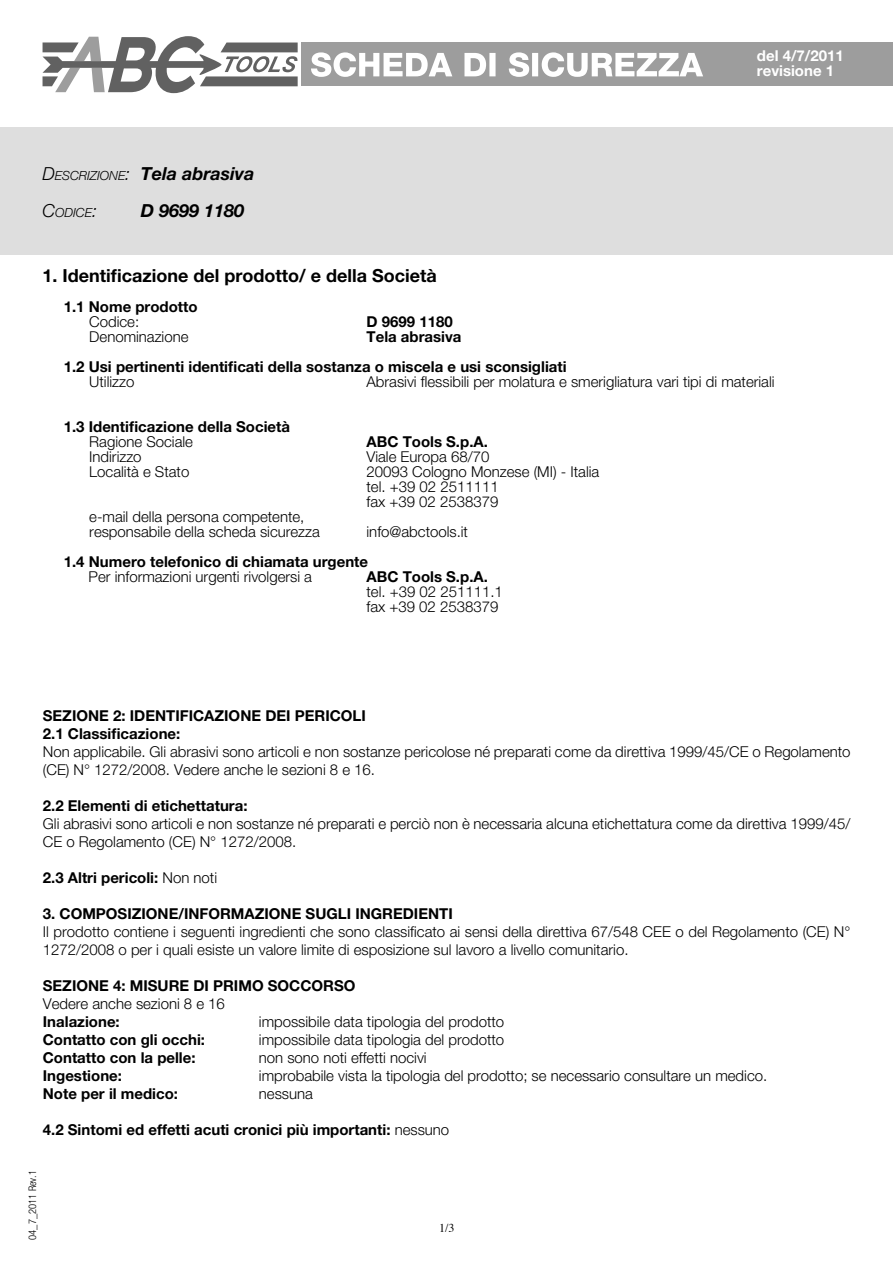
<style>
.page{position:relative;width:893px;height:1263px;background:#fff}
.page>*{position:absolute;margin:0;border:0;box-sizing:border-box;transform-origin:0 0}
.t1{font:italic 700 18px/37.5px "Helvetica Amos";color:#000}
.t2{font:700 18px "Helvetica Amos";color:#000}
.t3{font:300 15px/15px "Helvetica Amos";color:#000}
.t4{font:700 15px/30px "Helvetica Amos";color:#000}
.t5{font:700 15px/15px "Helvetica Amos";color:#fff}
.t6{font:italic 300 12.6px "Helvetica Amos";color:#000}
.t7{font:12px "Times";color:#000}
.t8{font:300 10.5px "Helvetica Amos Cond";color:#000}
.s1{font-weight:300}
.s2{font-weight:300;font-size:12.6px}
.s3{font-size:18px}
</style>
<div class="page">
<svg style="left:43px;top:36px;width:255px;height:57px"></svg>
<div style="left:301px;top:43px;width:592px;height:43px;background:#9d9d9d"></div>
<div style="left:0;top:128px;width:893px;height:127px;background:#dedede"></div>
<svg style="left:311px;top:52px;width:392px;height:25px"></svg>
<p class="t1" style="left:43px;top:155px;width:213px"><span class="s1">D</span><span class="s2">ESCRIZIONE</span><span class="s1">:</span> Tela abrasiva</p>
<p class="t6" style="left:43px;top:206px;width:56px"><span class="s3">C</span>ODICE<span class="s3">:</span></p>
<p class="t1" style="left:141px;top:192px;width:105px">D 9699 1180</p>
<p class="t1" style="left:141px;top:155px;width:120px">X<br>X XXXX XXXX</p>
<p class="t5" style="left:757px;top:49px;width:88px">del 4/7/2011 revisione 1</p>
<p class="t2" style="left:43px;top:266px;width:396px">1. Identificazione del prodotto/ e della Società</p>
<p class="t4" style="left:64px;top:292px;width:135px">1.1 Nome prodotto</p>
<p class="t3" style="left:89px;top:315px;width:51px">Codice:</p>
<p class="t4" style="left:367px;top:307px;width:88px">D 9699 1180</p>
<p class="t3" style="left:89px;top:330px;width:101px">Denominazione</p>
<p class="t4" style="left:64px;top:322px;width:504px;text-indent:303px">Tela abrasiva<br>1.2 Usi pertinenti identificati della sostanza o miscela e usi sconsigliati</p>
<p class="t3" style="left:89px;top:375px;width:47px">Utilizzo</p>
<p class="t3" style="left:367px;top:375px;width:410px">Abrasivi flessibili per molatura e smerigliatura vari tipi di materiali</p>
<p class="t4" style="left:64px;top:412px;width:228px">1.3 Identificazione della Società</p>
<p class="t3" style="left:89px;top:435px;width:105px">Ragione Sociale</p>
<p class="t4" style="left:367px;top:427px;width:123px">ABC Tools S.p.A.</p>
<p class="t3" style="left:89px;top:450px;width:54px">Indirizzo</p>
<p class="t3" style="left:367px;top:450px;width:124px">Viale Europa 68/70</p>
<p class="t3" style="left:89px;top:465px;width:102px">Località e Stato</p>
<p class="t3" style="left:367px;top:465px;width:234px">20093 Cologno Monzese (MI) - Italia tel. +39 02 2511111<br>fax +39 02 2538379</p>
<p class="t3" style="left:89px;top:510px;width:232px">e-mail della persona competente, responsabile della scheda sicurezza</p>
<p class="t3" style="left:367px;top:525px;width:103px">info@abctools.it</p>
<p class="t4" style="left:64px;top:547px;width:306px">1.4 Numero telefonico di chiamata urgente</p>
<p class="t3" style="left:89px;top:570px;width:225px">Per informazioni urgenti rivolgersi a</p>
<p class="t4" style="left:367px;top:562px;width:123px">ABC Tools S.p.A.</p>
<p class="t3" style="left:367px;top:585px;width:138px">tel. +39 02 251111.1 fax +39 02 2538379</p>
<p class="t4" style="left:43px;top:700px;width:102px">SEZIONE 2: Identi</p>
<p class="t4" style="left:180px;top:700px;width:19px">ficazione</p>
<p class="t4" style="left:265px;top:700px;width:9px">dei</p>
<p class="t4" style="left:295px;top:700px;width:71px">pericoli</p>
<p class="t4" style="left:43px;top:718px;width:139px">2.1 Classificazione:</p>
<p class="t3" style="left:43px;top:742px;width:809px;line-height:18px">Non applicabile. Gli abrasivi sono articoli e non sostanze pericolose né preparati come da direttiva 1999/45/CE o Regolamento (CE) N° 1272/2008. Vedere anche le sezioni 8 e 16.</p>
<p class="t4" style="left:43px;top:790px;width:206px">2.2 Elementi di etichettatura:</p>
<p class="t3" style="left:43px;top:814px;width:809px;line-height:18px">Gli abrasivi sono articoli e non sostanze né preparati e perciò non è necessaria alcuna etichettatura come da direttiva 1999/45/<br>CE o Regolamento (CE) N° 1272/2008.</p>
<p class="t4" style="left:43px;top:862px;width:176px">2.3 Altri pericoli: <span class="s1">Non noti</span></p>
<p class="t4" style="left:43px;top:898px;width:73px">3. Composizione</p>
<p class="t4" style="left:178px;top:898px;width:77px">/Informazione</p>
<p class="t4" style="left:306px;top:898px;width:97px">sugli ingredienti</p>
<p class="t3" style="left:43px;top:922px;width:809px;line-height:18px">Il prodotto contiene i seguenti ingredienti che sono classificato ai sensi della direttiva 67/548 CEE o del Regolamento (CE) N°<br>1272/2008 o per i quali esiste un valore limite di esposizione sul lavoro a livello comunitario.</p>
<p class="t4" style="left:43px;top:970px;width:314px">SEZIONE 4: MISURE DI PRIMO SOCCORSO</p>
<p class="t3" style="left:43px;top:996px;width:184px">Vedere anche sezioni 8 e 16</p>
<p class="t4" style="left:43px;top:1006px;width:78px">Inalazione:</p>
<p class="t3" style="left:259px;top:1014px;width:247px">impossibile data tipologia del prodotto</p>
<p class="t4" style="left:43px;top:1024px;width:164px">Contatto con gli occhi:</p>
<p class="t3" style="left:259px;top:1032px;width:247px">impossibile data tipologia del prodotto</p>
<p class="t4" style="left:43px;top:1042px;width:154px">Contatto con la pelle:</p>
<p class="t3" style="left:259px;top:1050px;width:169px">non sono noti effetti nocivi</p>
<p class="t4" style="left:43px;top:1060px;width:81px">Ingestione:</p>
<p class="t3" style="left:259px;top:1068px;width:510px">improbabile vista la tipologia del prodotto; se necessario consultare un medico.</p>
<p class="t4" style="left:43px;top:1078px;width:137px">Note per il medico:</p>
<p class="t3" style="left:259px;top:1086px;width:56px">nessuna</p>
<p class="t4" style="left:43px;top:1114px;width:408px">4.2 Sintomi ed effetti acuti cronici più importanti: <span class="s1">nessuno</span></p>
<p class="t8" style="left:26px;top:1239px;width:71px;rotate:-90deg">04_7_2011 Rev.1</p>
<p class="t7" style="left:439px;top:1217px;width:17px">1/3</p>
</div>
